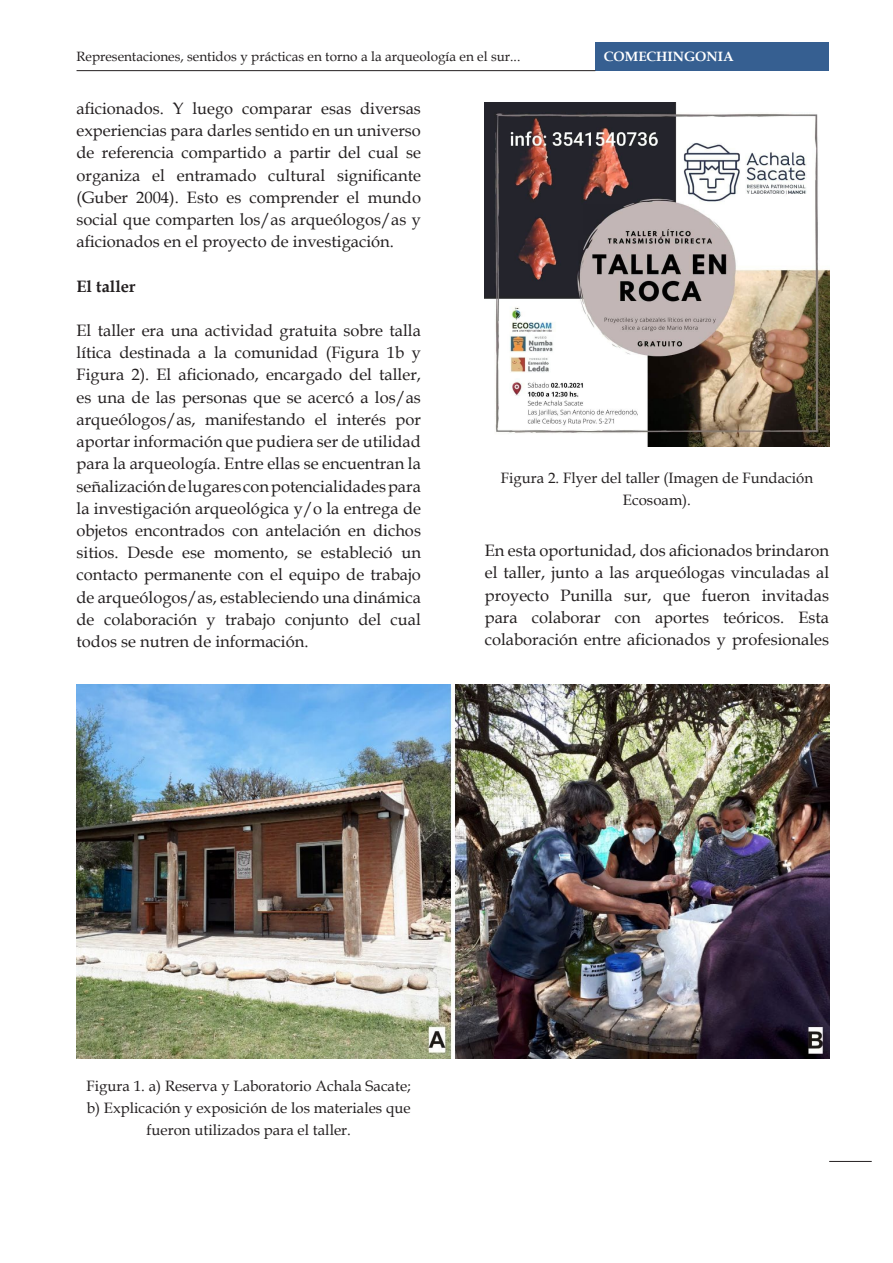
<style>
.page{position:relative;width:893px;height:1263px;background:#fff}
.page>*{position:absolute;margin:0;border:0;box-sizing:border-box;transform-origin:0 0}
.No_Spacing{font:16.5px/22.2px "Book Antiqua";color:#231f20;text-align:justify}
.Default{font:16.5px/22.2px "Book Antiqua";color:#231f20;text-align:justify}
.Default-2{font:700 16.5px "Book Antiqua";color:#231f20}
.No_Spacing-2{font:15px/22.2px "Book Antiqua";color:#231f20;text-align:center}
.t1{font:13.5px "Book Antiqua";color:#231f20}
.t2{font:700 13.5px "Book Antiqua";color:#fff}
</style>
<div class="page">
<div style="left:595px;top:43px;width:234px;height:28px;background:#365f91"></div>
<hr style="left:77px;top:70px;width:518px;height:1px;background:#231f20">
<hr style="left:829px;top:1161px;width:43px;height:1px;background:#231f20">
<img style="left:485px;top:102px;width:344px;height:345px">
<img style="left:77px;top:685px;width:752px;height:373px">
<p class="t1" style="left:77px;top:47px;width:445px">Representaciones, sentidos y prácticas en torno a la arqueología en el sur...</p>
<p class="t2" style="left:604px;top:48px;width:131px">COMECHINGONIA</p>
<p class="Default" style="left:77px;top:97px;width:346px">aficionados. Y luego comparar esas diversas experiencias para darles sentido en un universo de referencia compartido a partir del cual se organiza el entramado cultural significante (Guber 2004). Esto es comprender el mundo social que comparten los/as arqueólogos/as y aficionados en el proyecto de investigación.</p>
<p class="Default-2" style="left:77px;top:275px;width:61px">El taller</p>
<p class="No_Spacing" style="left:77px;top:319px;width:346px">El taller era una actividad gratuita sobre talla lítica destinada a la comunidad (Figura 1b y Figura 2). El aficionado, encargado del taller, es una de las personas que se acercó a los/as arqueólogos/as, manifestando el interés por aportar información que pudiera ser de utilidad para la arqueología. Entre ellas se encuentran la señalización de lugares con potencialidades para la investigación arqueológica y/o la entrega de objetos encontrados con antelación en dichos sitios. Desde ese momento, se estableció un contacto permanente con el equipo de trabajo de arqueólogos/as, estableciendo una dinámica de colaboración y trabajo conjunto del cual todos se nutren de información.</p>
<p class="No_Spacing-2" style="left:501px;top:467px;width:314px">Figura 2. Flyer del taller (Imagen de Fundación<br>Ecosoam).</p>
<p class="No_Spacing" style="left:485px;top:539px;width:346px">En esta oportunidad, dos aficionados brindaron el taller, junto a las arqueólogas vinculadas al proyecto Punilla sur, que fueron invitadas para colaborar con aportes teóricos. Esta colaboración entre aficionados y profesionales</p>
<p class="No_Spacing-2" style="left:87px;top:1074px;width:326px">Figura 1. a) Reserva y Laboratorio Achala Sacate; b) Explicación y exposición de los materiales que fueron utilizados para el taller.</p>
</div>
